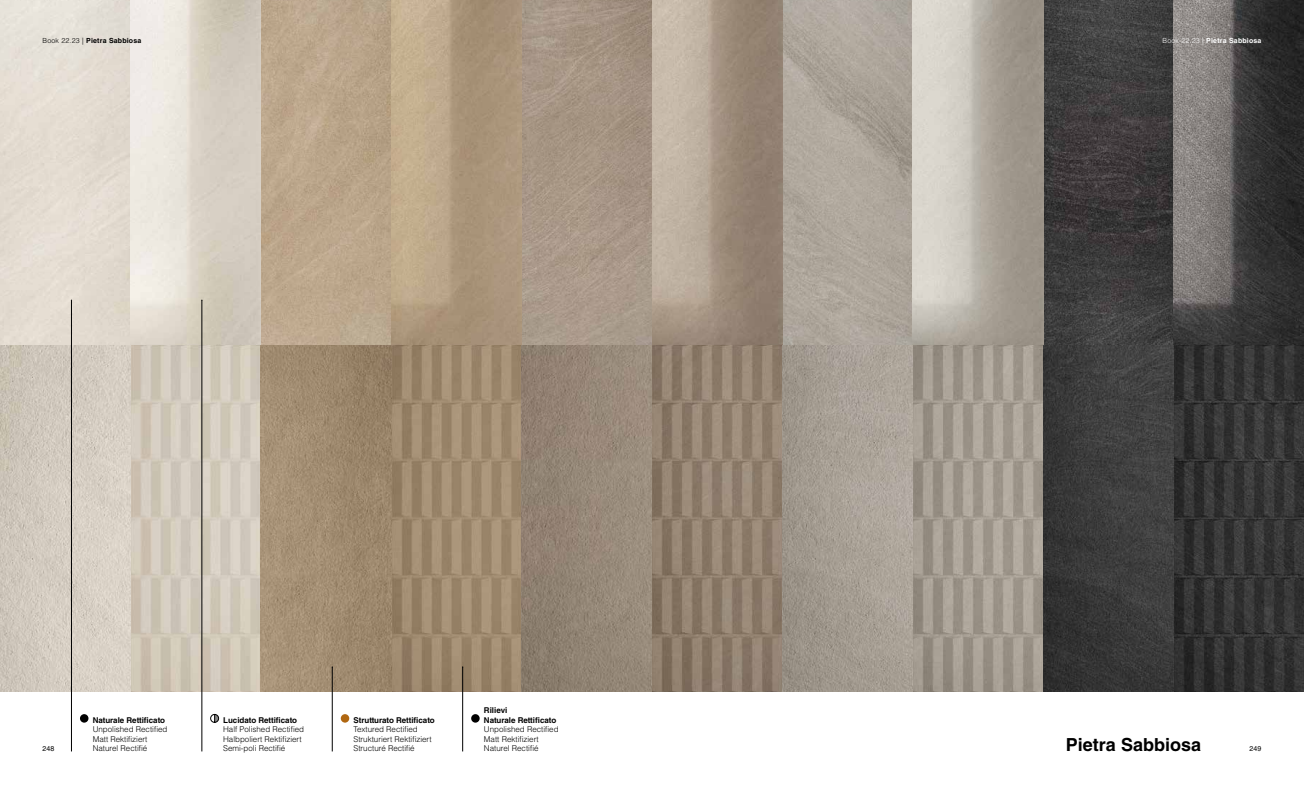
<style>
.page{position:relative;width:1304px;height:794px;background:#fff}
.page>*{position:absolute;margin:0;border:0;box-sizing:border-box;transform-origin:0 0}
.t1{font:700 18px "Helvetica LT Std";color:#000}
.t2{font:300 8px/9.6px "Helvetica LT Std";color:#000}
.t3{font:700 8px/10px "Helvetica LT Std";color:#000}
.t4{font:700 7px "Helvetica LT Std";letter-spacing:.025em;color:#000}
.t5{font:700 7px "Helvetica LT Std";letter-spacing:.025em;color:#fff}
.t6{font:7px "Helvetica LT Std";letter-spacing:.025em;color:#000}
.s1{font-weight:300}
</style>
<div class="page">
<img style="left:0;top:0;width:1304px;height:692px">
<div style="left:80px;top:714px;width:8px;height:8px;background:#000;border-radius:50%"></div>
<svg style="left:210px;top:713px;width:9px;height:10px"></svg>
<div style="left:341px;top:714px;width:8px;height:8px;background:#b06711;border-radius:50%"></div>
<div style="left:471px;top:714px;width:9px;height:8px;background:#000;border-radius:50%"></div>
<hr style="left:71px;top:300px;width:1px;height:451px;background:#000">
<hr style="left:202px;top:300px;width:1px;height:451px;background:#000">
<hr style="left:332px;top:667px;width:1px;height:84px;background:#000">
<hr style="left:462px;top:667px;width:1px;height:84px;background:#000">
<p class="t4" style="left:43px;top:36px;width:100px"><span class="s1">Book 22.23 |</span> Pietra Sabbiosa</p>
<p class="t5" style="left:1163px;top:36px;width:100px"><span class="s1">Book 22.23 |</span> Pietra Sabbiosa</p>
<p class="t3" style="left:484px;top:704px;width:74px">Rilievi<br>Naturale Rettificato</p>
<p class="t2" style="left:484px;top:724px;width:76px">Unpolished Rectified<br>Matt Rektifiziert<br>Naturel Rectifié</p>
<p class="t3" style="left:354px;top:714px;width:83px">Strutturato Rettificato</p>
<p class="t2" style="left:354px;top:724px;width:80px">Textured Rectified<br>Strukturiert Rektifiziert<br>Structuré Rectifié</p>
<p class="t3" style="left:93px;top:714px;width:74px">Naturale Rettificato</p>
<p class="t2" style="left:93px;top:724px;width:76px">Unpolished Rectified<br>Matt Rektifiziert<br>Naturel Rectifié</p>
<p class="t3" style="left:223px;top:714px;width:75px">Lucidato Rettificato</p>
<p class="t2" style="left:223px;top:724px;width:82px">Half Polished Rectified<br>Halbpoliert Rektifiziert<br>Semi-poli Rectifié</p>
<p class="t6" style="left:43px;top:745px;width:14px">248</p>
<h1 class="t1" style="left:1066px;top:734px;width:137px">Pietra Sabbiosa</h1>
<p class="t6" style="left:1249px;top:745px;width:14px">249</p>
</div>
